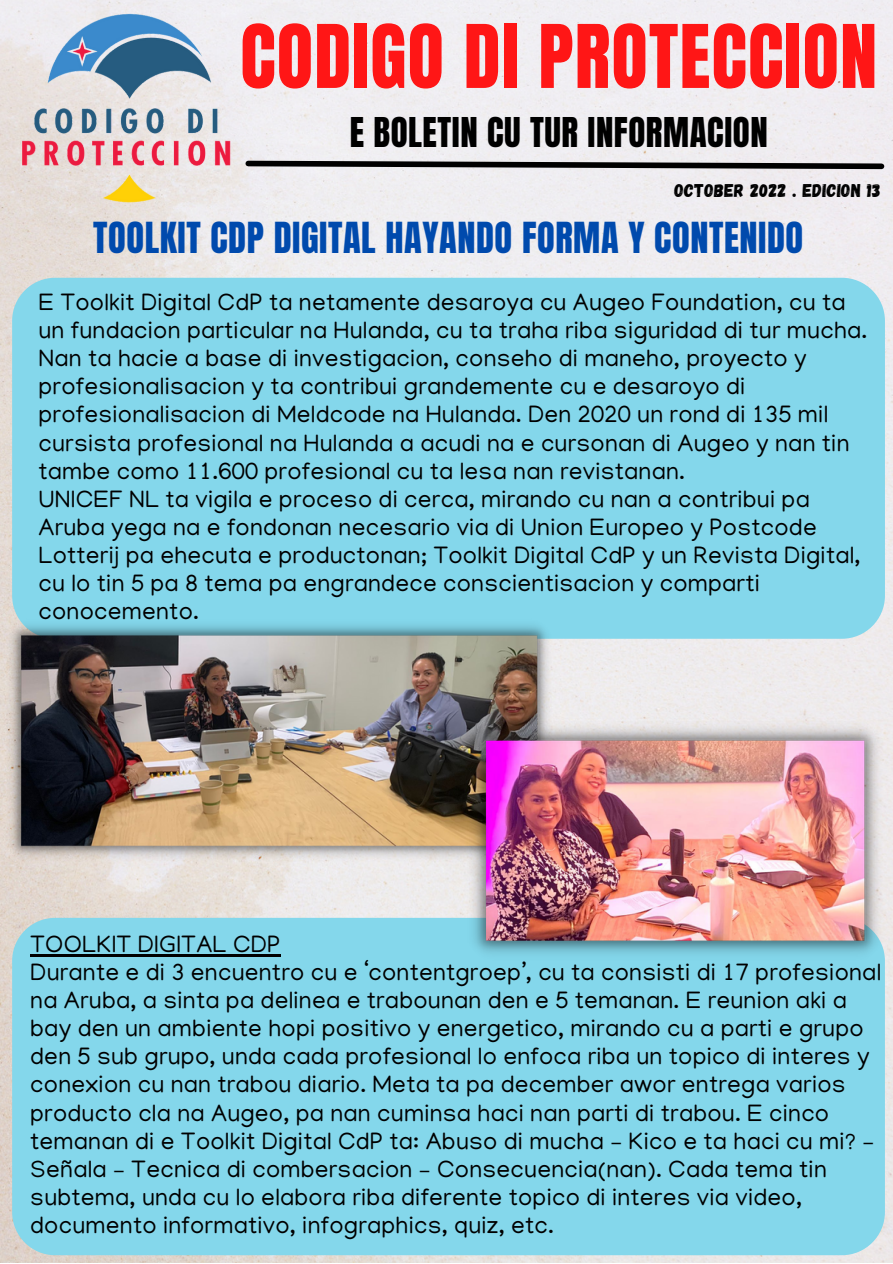
<style>
.page{position:relative;width:893px;height:1264px;background:#fff}
.page>*{position:absolute;margin:0;border:0;box-sizing:border-box;transform-origin:0 0}
.t1{font:74.55px "Anton";letter-spacing:.015em;color:#ff1616}
.t2{font:36.3px "Anton";letter-spacing:.015em;color:#004aad}
.t3{font:34.95px "Anton";letter-spacing:.015em;color:#000}
.t4{font:24.3px/28px "Manjari";letter-spacing:.01em;color:#000}
.t5{font:18.45px "Gagalin";letter-spacing:.015em;color:#000}
</style>
<div class="page">
<img style="left:0;top:0;width:892px;height:1262px">
<div style="left:12px;top:278px;width:872px;height:360px;background:#84d7eb;border-radius:43px"></div>
<img style="left:12px;top:4px;width:227px;height:207px">
<svg style="left:242px;top:158px;width:645px;height:14px;background:#8f8e90"></svg>
<div style="left:12px;top:917px;width:872px;height:338px;background:#84d7eb;border-radius:43px"></div>
<img style="left:6px;top:617px;width:546px;height:246px">
<img style="left:466px;top:718px;width:417px;height:236px">
<hr style="left:30px;top:954px;width:250px;height:2px;background:#000">
<h1 class="t1" style="left:240px;top:3px;width:638px">CODIGO DI PROTECCION</h1>
<h3 class="t3" style="left:349px;top:107px;width:419px">E BOLETIN CU TUR INFORMACION</h3>
<p class="t5" style="left:674px;top:178px;width:208px">OCTOBER 2022 . EDICION 13</p>
<h2 class="t2" style="left:93px;top:212px;width:711px">TOOLKIT CDP DIGITAL HAYANDO FORMA Y CONTENIDO</h2>
<p class="t4" style="left:38px;top:291px;width:830px">E Toolkit Digital CdP ta netamente desaroya cu Augeo Foundation, cu ta un fundacion particular na Hulanda, cu ta traha riba siguridad di tur mucha.<br>Nan ta hacie a base di investigacion, conseho di maneho, proyecto y profesionalisacion y ta contribui grandemente cu e desaroyo di profesionalisacion di Meldcode na Hulanda. Den 2020 un rond di 135 mil cursista profesional na Hulanda a acudi na e cursonan di Augeo y nan tin tambe como 11.600 profesional cu ta lesa nan revistanan.<br>UNICEF NL ta vigila e proceso di cerca, mirando cu nan a contribui pa Aruba yega na e fondonan necesario via di Union Europeo y Postcode Lotterij pa ehecuta e productonan; Toolkit Digital CdP y un Revista Digital, cu lo tin 5 pa 8 tema pa engrandece conscientisacion y comparti conocemento.</p>
<p class="t4" style="left:30px;top:933px;width:852px">TOOLKIT DIGITAL CDP<br>Durante e di 3 encuentro cu e ‘contentgroep’, cu ta consisti di 17 profesional na Aruba, a sinta pa delinea e trabounan den e 5 temanan. E reunion aki a bay den un ambiente hopi positivo y energetico, mirando cu a parti e grupo den 5 sub grupo, unda cada profesional lo enfoca riba un topico di interes y conexion cu nan trabou diario. Meta ta pa december awor entrega varios producto cla na Augeo, pa nan cuminsa haci nan parti di trabou. E cinco temanan di e Toolkit Digital CdP ta: Abuso di mucha – Kico e ta haci cu mi? – Señala – Tecnica di combersacion – Consecuencia(nan). Cada tema tin subtema, unda cu lo elabora riba diferente topico di interes via video, documento informativo, infographics, quiz, etc.</p>
</div>
